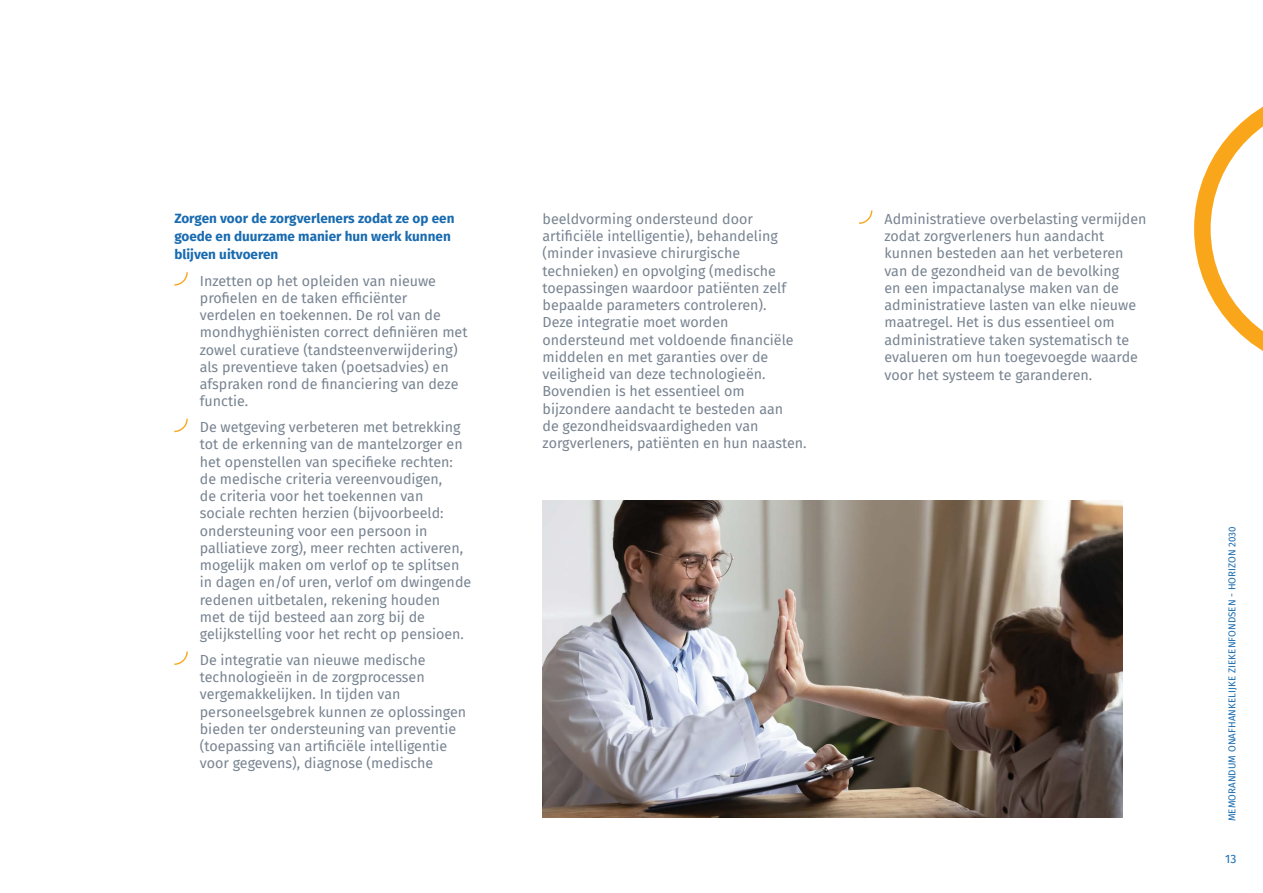
<style>
.page{position:relative;width:1263px;height:893px;background:#fff}
.page>*{position:absolute;margin:0;border:0;box-sizing:border-box;transform-origin:0 0}
.t1{font:14.25px/17.2px "Fira Sans";color:#788491}
.t2{font:700 13.5px/18px "Fira Sans";color:#196bb0}
.t3{font:12px "Fira Sans";color:#196bb0}
.t4{font:9.75px "Fira Sans";letter-spacing:.01em;color:#196bb0}
</style>
<div class="page">
<svg style="left:1194px;top:106px;width:69px;height:245px"></svg>
<svg style="left:174px;top:272px;width:14px;height:14px"></svg>
<svg style="left:174px;top:419px;width:14px;height:13px"></svg>
<svg style="left:174px;top:651px;width:14px;height:14px"></svg>
<svg style="left:859px;top:210px;width:13px;height:14px"></svg>
<img style="left:542px;top:500px;width:580px;height:317px">
<p class="t2" style="left:174px;top:208px;width:282px">Zorgen voor de zorgverleners zodat ze op een goede en duurzame manier hun werk kunnen blijven uitvoeren</p>
<p class="t1" style="left:200px;top:272px;width:269px">Inzetten op het opleiden van nieuwe profielen en de taken efficiënter<br>verdelen en toekennen. De rol van de mondhyghiënisten correct definiëren met zowel curatieve (tandsteenverwijdering) als preventieve taken (poetsadvies) en afspraken rond de financiering van deze functie.</p>
<p class="t1" style="left:200px;top:418px;width:273px">De wetgeving verbeteren met betrekking tot de erkenning van de mantelzorger en het openstellen van specifieke rechten: de medische criteria vereenvoudigen,<br>de criteria voor het toekennen van sociale rechten herzien (bijvoorbeeld: ondersteuning voor een persoon in palliatieve zorg), meer rechten activeren, mogelijk maken om verlof op te splitsen in dagen en/of uren, verlof om dwingende redenen uitbetalen, rekening houden<br>met de tijd besteed aan zorg bij de gelijkstelling voor het recht op pensioen.</p>
<p class="t1" style="left:200px;top:651px;width:268px">De integratie van nieuwe medische technologieën in de zorgprocessen vergemakkelijken. In tijden van personeelsgebrek kunnen ze oplossingen bieden ter ondersteuning van preventie (toepassing van artificiële intelligentie voor gegevens), diagnose (medische</p>
<p class="t1" style="left:542px;top:210px;width:266px">beeldvorming ondersteund door artificiële intelligentie), behandeling (minder invasieve chirurgische technieken) en opvolging (medische toepassingen waardoor patiënten zelf bepaalde parameters controleren).<br>Deze integratie moet worden ondersteund met voldoende financiële middelen en met garanties over de veiligheid van deze technologieën.<br>Bovendien is het essentieel om bijzondere aandacht te besteden aan<br>de gezondheidsvaardigheden van zorgverleners, patiënten en hun naasten.</p>
<p class="t1" style="left:884px;top:210px;width:264px">Administratieve overbelasting vermijden zodat zorgverleners hun aandacht kunnen besteden aan het verbeteren van de gezondheid van de bevolking<br>en een impactanalyse maken van de administratieve lasten van elke nieuwe maatregel. Het is dus essentieel om administratieve taken systematisch te evalueren om hun toegevoegde waarde voor het systeem te garanderen.</p>
<p class="t4" style="left:1225px;top:821px;width:297px;rotate:-90deg">MEMORANDUM ONAFHANKELIJKE ZIEKENFONDSEN - HORIZON 2030</p>
<p class="t3" style="left:1225px;top:850px;width:13px">13</p>
</div>
